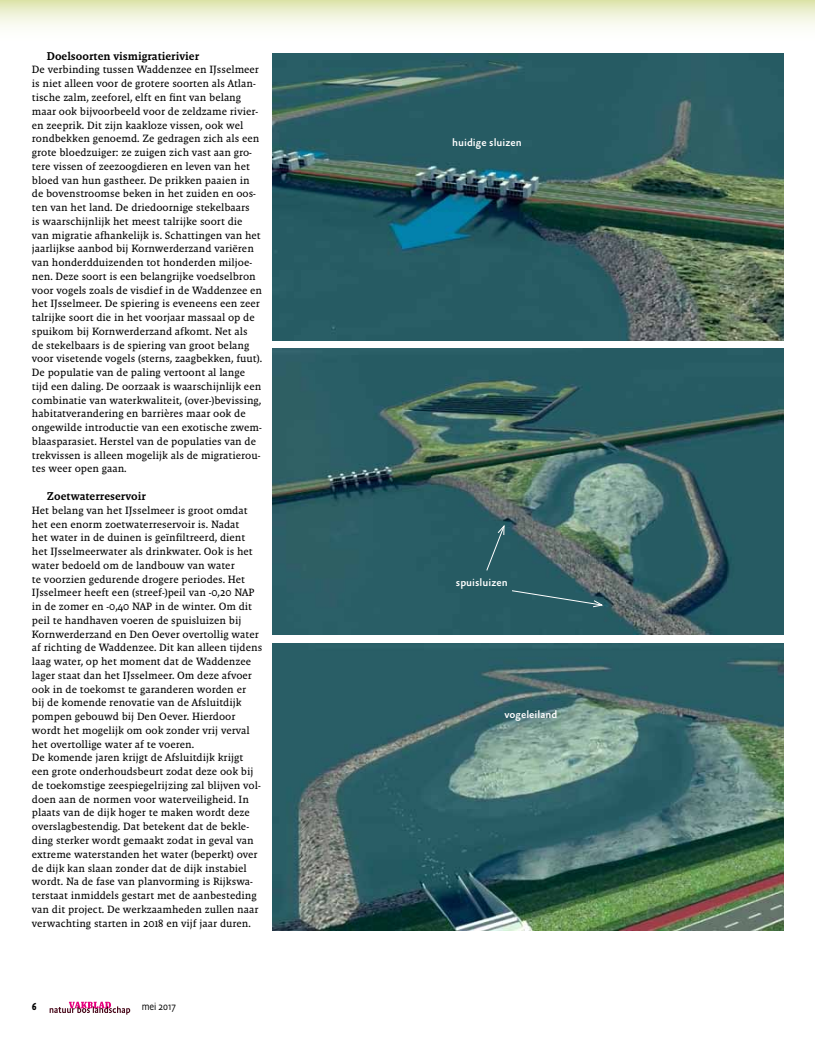
<style>
.page{position:relative;width:815px;height:1046px;background:#fff}
.page>*{position:absolute;margin:0;border:0;box-sizing:border-box;transform-origin:0 0}
.t1{font:11.5px "Malaga Med";color:#000}
.t2{font:500 11px "Absara Sans";color:#fff}
.t3{font:10.75px/13.8px "Malaga Reg";color:#000}
.t4{font:300 10.38px "Absara Sans Head";color:#000}
.t5{font:500 10.38px "Absara Sans TF Head";color:#000}
</style>
<div class="page">
<img style="left:273px;top:53px;width:510px;height:287px">
<img style="left:273px;top:348px;width:510px;height:286px">
<img style="left:273px;top:643px;width:510px;height:287px">
<svg style="left:50px;top:1001px;width:80px;height:13px"></svg>
<svg style="left:0;top:0;width:815px;height:27px;background:#edf0d4"></svg>
<svg style="left:486px;top:523px;width:19px;height:48px"></svg>
<svg style="left:511px;top:589px;width:94px;height:18px;background:#36656c"></svg>
<p class="t1" style="left:47px;top:49px;width:154px">Doelsoorten vismigratierivier</p>
<p class="t3" style="left:32px;top:63px;width:232px">De verbinding tussen Waddenzee en IJsselmeer is niet alleen voor de grotere soorten als Atlan&shy;tische zalm, zeeforel, elft en fint van belang maar ook bijvoorbeeld voor de zeldzame rivier&shy;en zeeprik. Dit zijn kaakloze vissen, ook wel rondbekken genoemd. Ze gedragen zich als een grote bloedzuiger: ze zuigen zich vast aan gro&shy;tere vissen of zeezoogdieren en leven van het bloed van hun gastheer. De prikken paaien in de bovenstroomse beken in het zuiden en oos&shy;ten van het land. De driedoornige stekelbaars<br>is waarschijnlijk het meest talrijke soort die van migratie afhankelijk is. Schattingen van het jaarlijkse aanbod bij Kornwerderzand variëren van honderdduizenden tot honderden miljoe&shy;nen. Deze soort is een belangrijke voedselbron voor vogels zoals de visdief in de Waddenzee en het IJsselmeer. De spiering is eveneens een zeer talrijke soort die in het voorjaar massaal op de spuikom bij Kornwerderzand afkomt. Net als<br>de stekelbaars is de spiering van groot belang voor visetende vogels (sterns, zaagbekken, fuut).<br>De populatie van de paling vertoont al lange tijd een daling. De oorzaak is waarschijnlijk een combinatie van waterkwaliteit, (over-)bevissing, habitatverandering en barrières maar ook de ongewilde introductie van een exotische zwem&shy;blaasparasiet. Herstel van de populaties van de trekvissen is alleen mogelijk als de migratierou&shy;tes weer open gaan.</p>
<p class="t1" style="left:47px;top:489px;width:101px">Zoetwaterreservoir</p>
<p class="t3" style="left:32px;top:503px;width:232px">Het belang van het IJsselmeer is groot omdat het een enorm zoetwaterreservoir is. Nadat<br>het water in de duinen is geïnfiltreerd, dient het IJsselmeerwater als drinkwater. Ook is het water bedoeld om de landbouw van water<br>te voorzien gedurende drogere periodes. Het IJsselmeer heeft een (streef-)peil van -0,20 NAP in de zomer en -0,40 NAP in de winter. Om dit peil te handhaven voeren de spuisluizen bij Kornwerderzand en Den Oever overtollig water af richting de Waddenzee. Dit kan alleen tijdens laag water, op het moment dat de Waddenzee lager staat dan het IJsselmeer. Om deze afvoer ook in de toekomst te garanderen worden er<br>bij de komende renovatie van de Afsluitdijk pompen gebouwd bij Den Oever. Hierdoor wordt het mogelijk om ook zonder vrij verval het overtollige water af te voeren.<br>De komende jaren krijgt de Afsluitdijk krijgt een grote onderhoudsbeurt zodat deze ook bij de toekomstige zeespiegelrijzing zal blijven vol&shy;doen aan de normen voor waterveiligheid. In plaats van de dijk hoger te maken wordt deze overslagbestendig. Dat betekent dat de bekle&shy;ding sterker wordt gemaakt zodat in geval van extreme waterstanden het water (beperkt) over de dijk kan slaan zonder dat de dijk instabiel wordt. Na de fase van planvorming is Rijkswa&shy;terstaat inmiddels gestart met de aanbesteding van dit project. De werkzaamheden zullen naar verwachting starten in 2018 en vijf jaar duren.</p>
<p class="t5" style="left:32px;top:999px;width:6px">6</p>
<p class="t4" style="left:142px;top:999px;width:36px">mei 2017</p>
<p class="t2" style="left:452px;top:137px;width:71px">huidige sluizen</p>
<p class="t2" style="left:456px;top:576px;width:53px">spuisluizen</p>
<p class="t2" style="left:504px;top:708px;width:54px">vogeleiland</p>
</div>
